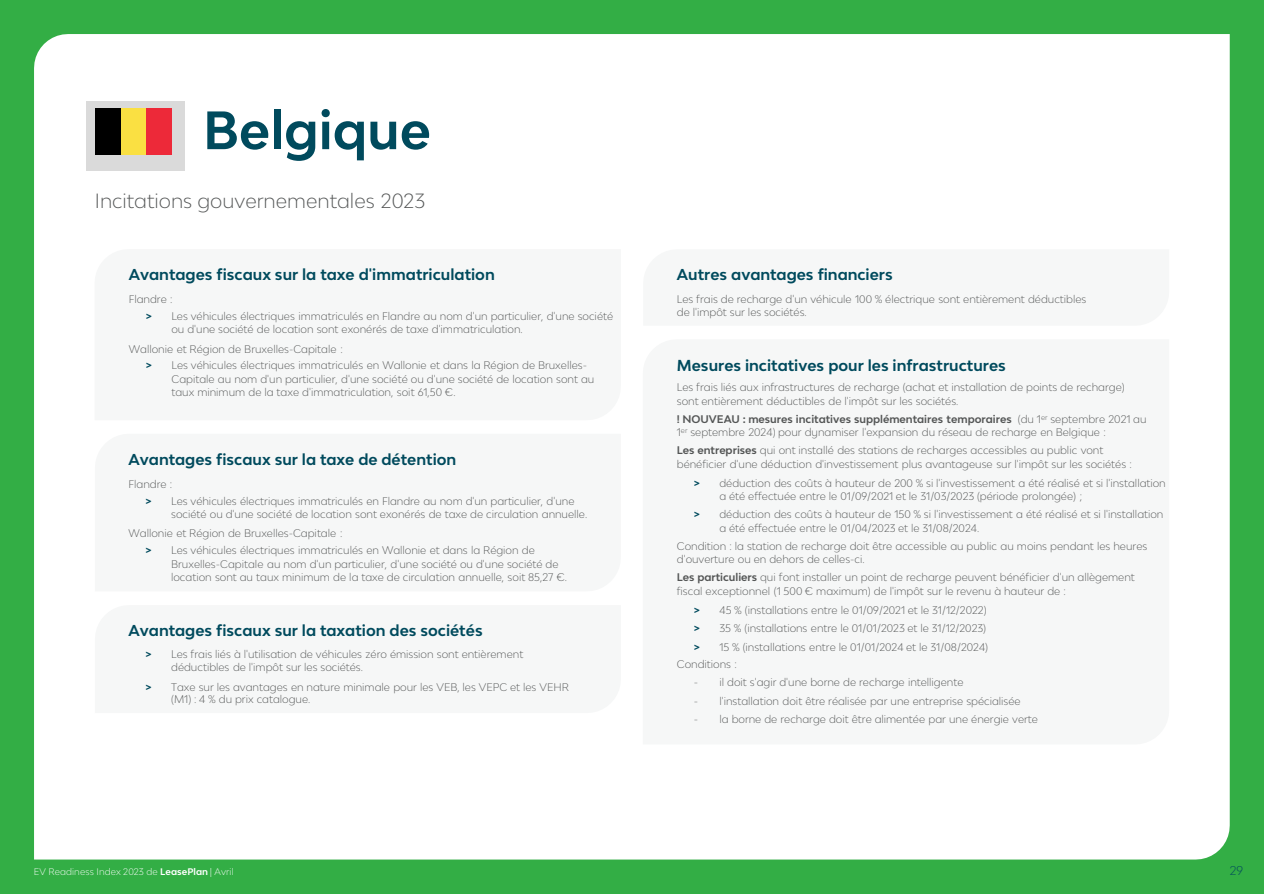
<style>
.page{position:relative;width:1264px;height:894px;background:#fff}
.page>*{position:absolute;margin:0;border:0;box-sizing:border-box;transform-origin:0 0}
.t1{font:700 51px "Lease Plan";color:#004a5d}
.t2{font:300 19.5px "Lease Plan";color:#545656}
.t3{font:700 15px "Lease Plan";color:#004a5d}
.t4{font:300 12px "Lease Plan";color:#004a5d}
.t5{font:300 10.5px/13.5px "Lease Plan";color:#545656}
.t6{font:300 9px "Lease Plan";letter-spacing:.01em;color:#fff}
.s1{font-weight:700;color:#004a5d}
.s2{font-weight:700}
</style>
<div class="page">
<div style="left:0;top:0;width:1263px;height:893px;background:#33ae45"></div>
<div style="left:34px;top:34px;width:1195px;height:825px;background:#fff"></div>
<div style="left:86px;top:101px;width:98px;height:69px;background:#dadada"></div>
<div style="left:146px;top:108px;width:25px;height:47px;background:#ed2939"></div>
<div style="left:120px;top:108px;width:26px;height:47px;background:#fae042"></div>
<div style="left:95px;top:108px;width:25px;height:47px;background:#000"></div>
<div style="left:94px;top:249px;width:526px;height:171px;background:#f6f7f7"></div>
<div style="left:642px;top:339px;width:526px;height:405px;background:#f6f7f7"></div>
<div style="left:95px;top:433px;width:525px;height:158px;background:#f6f7f7"></div>
<div style="left:95px;top:605px;width:525px;height:108px;background:#f6f7f7"></div>
<div style="left:643px;top:249px;width:525px;height:76px;background:#f6f7f7"></div>
<h1 class="t1" style="left:203px;top:97px;width:229px">Belgique</h1>
<h2 class="t2" style="left:95px;top:188px;width:332px">Incitations gouvernementales 2023</h2>
<h3 class="t3" style="left:129px;top:265px;width:367px">Avantages fiscaux sur la taxe d'immatriculation</h3>
<p class="t5" style="left:146px;top:290px;width:469px;line-height:17px;text-indent:-17px">Flandre :<br><span class="s1">&gt;</span> Les véhicules électriques immatriculés en Flandre au nom d'un particulier, d'une société</p>
<p class="t5" style="left:129px;top:319px;width:395px;line-height:19.6px;text-indent:42px">ou d'une société de location sont exonérés de taxe d'immatriculation.<br>Wallonie et Région de Bruxelles-Capitale :</p>
<p class="t5" style="left:171px;top:358px;width:424px;text-indent:-26px"><span class="s1">&gt;</span> Les véhicules électriques immatriculés en Wallonie et dans la Région de Bruxelles-<br>Capitale au nom d'un particulier, d'une société ou d'une société de location sont au taux minimum de la taxe d'immatriculation, soit 61,50 €.</p>
<h3 class="t3" style="left:676px;top:355px;width:330px">Mesures incitatives pour les infrastructures</h3>
<h3 class="t3" style="left:676px;top:265px;width:217px">Autres avantages financiers</h3>
<p class="t5" style="left:676px;top:292px;width:411px;line-height:12.6px">Les frais de recharge d'un véhicule 100 % électrique sont entièrement déductibles de l'impôt sur les sociétés.</p>
<p class="t5" style="left:676px;top:380px;width:449px">Les frais liés aux infrastructures de recharge (achat et installation de points de recharge) sont entièrement déductibles de l'impôt sur les sociétés.</p>
<p class="t5" style="left:676px;top:412px;width:471px"><span class="s2">! NOUVEAU : mesures incitatives supplémentaires temporaires</span> (du 1<sup>er</sup> septembre 2021 au<br>1<sup>er</sup> septembre 2024) pour dynamiser l'expansion du réseau de recharge en Belgique :</p>
<p class="t5" style="left:676px;top:443px;width:456px"><span class="s2">Les entreprises</span> qui ont installé des stations de recharges accessibles au public vont bénéficier d'une déduction d'investissement plus avantageuse sur l'impôt sur les sociétés :</p>
<p class="t5" style="left:719px;top:475px;width:448px;text-indent:-26px"><span class="s1">&gt;</span> déduction des coûts à hauteur de 200 % si l'investissement a été réalisé et si l'installation a été effectuée entre le 01/09/2021 et le 31/03/2023 (période prolongée) ;</p>
<p class="t5" style="left:719px;top:507px;width:445px;text-indent:-26px"><span class="s1">&gt;</span> déduction des coûts à hauteur de 150 % si l'investissement a été réalisé et si l'installation a été effectuée entre le 01/04/2023 et le 31/08/2024.</p>
<p class="t5" style="left:676px;top:538px;width:472px">Condition : la station de recharge doit être accessible au public au moins pendant les heures d'ouverture ou en dehors de celles-ci.</p>
<p class="t5" style="left:676px;top:570px;width:459px"><span class="s2">Les particuliers</span> qui font installer un point de recharge peuvent bénéficier d'un allègement fiscal exceptionnel (1 500 € maximum) de l'impôt sur le revenu à hauteur de :</p>
<p class="t5" style="left:693px;top:600px;width:296px;line-height:18.6px"><span class="s1">&gt;</span> 45 % (installations entre le 01/09/2021 et le 31/12/2022) <span class="s1">&gt;</span> 35 % (installations entre le 01/01/2023 et le 31/12/2023) <span class="s1">&gt;</span> 15 % (installations entre le 01/01/2024 et le 31/08/2024)</p>
<p class="t5" style="left:676px;top:656px;width:61px">Conditions :</p>
<p class="t5" style="left:693px;top:674px;width:271px">- il doit s'agir d'une borne de recharge intelligente</p>
<p class="t5" style="left:693px;top:693px;width:328px">- l'installation doit être réalisée par une entreprise spécialisée</p>
<p class="t5" style="left:693px;top:712px;width:345px">- la borne de recharge doit être alimentée par une énergie verte</p>
<h3 class="t3" style="left:128px;top:449px;width:329px">Avantages fiscaux sur la taxe de détention</h3>
<p class="t5" style="left:145px;top:475px;width:430px;line-height:17px;text-indent:-17px">Flandre :<br><span class="s1">&gt;</span> Les véhicules électriques immatriculés en Flandre au nom d'un particulier, d'une</p>
<p class="t5" style="left:128px;top:504px;width:460px;line-height:19px;text-indent:43px">société ou d'une société de location sont exonérés de taxe de circulation annuelle.<br>Wallonie et Région de Bruxelles-Capitale :</p>
<p class="t5" style="left:171px;top:543px;width:397px;text-indent:-26px"><span class="s1">&gt;</span> Les véhicules électriques immatriculés en Wallonie et dans la Région de<br>Bruxelles-Capitale au nom d'un particulier, d'une société ou d'une société de location sont au taux minimum de la taxe de circulation annuelle, soit 85,27 €.</p>
<h3 class="t3" style="left:128px;top:620px;width:355px">Avantages fiscaux sur la taxation des sociétés</h3>
<p class="t5" style="left:171px;top:646px;width:353px;text-indent:-26px"><span class="s1">&gt;</span> Les frais liés à l'utilisation de véhicules zéro émission sont entièrement déductibles de l'impôt sur les sociétés.</p>
<p class="t5" style="left:171px;top:680px;width:399px;line-height:12.6px;text-indent:-26px"><span class="s1">&gt;</span> Taxe sur les avantages en nature minimale pour les VEB, les VEPC et les VEHR (M1) : 4 % du prix catalogue.</p>
<p class="t6" style="left:34px;top:865px;width:201px">EV Readiness Index 2023 de <span class="s2">LeasePlan</span> | Avril</p>
<p class="t4" style="left:1229px;top:862px;width:15px">29</p>
</div>
